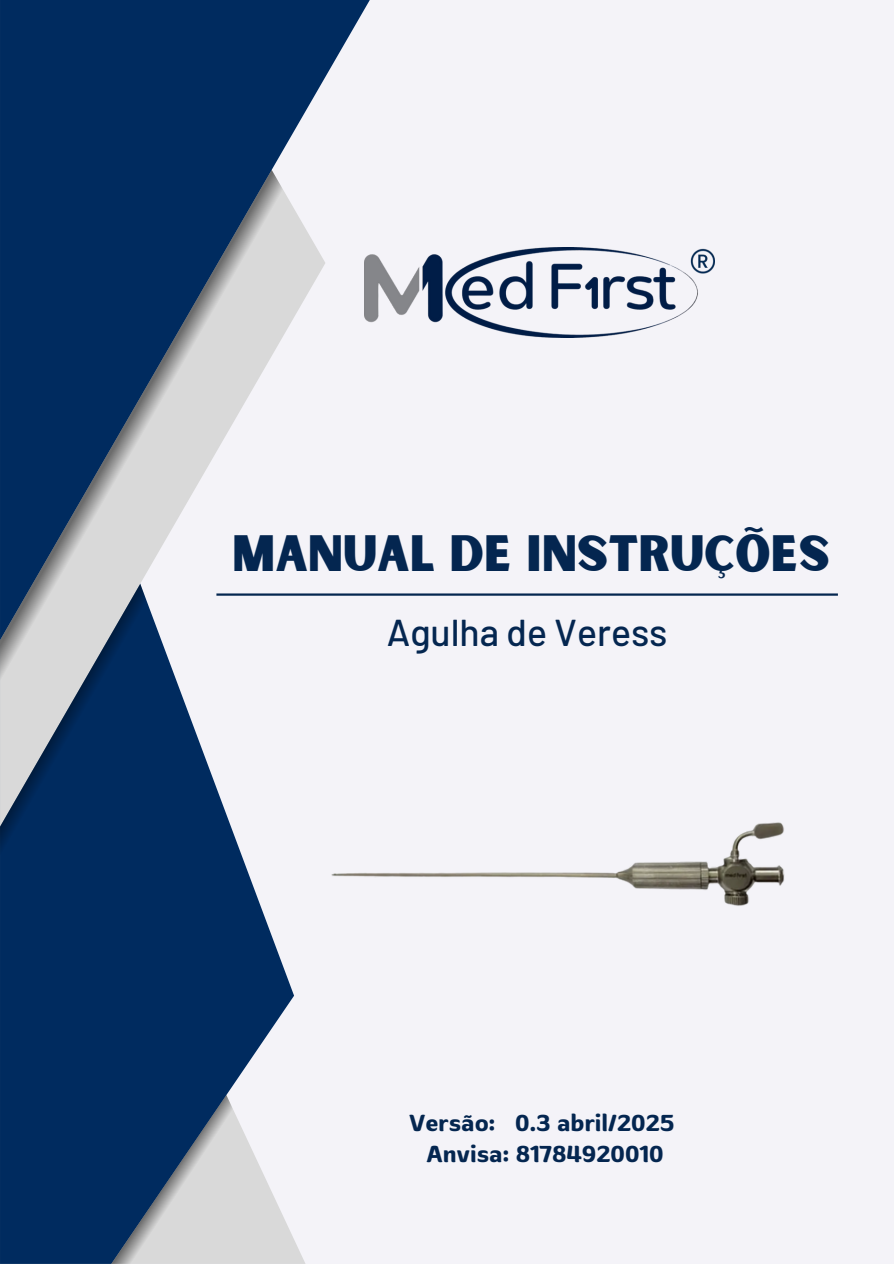
<style>
.page{position:relative;width:894px;height:1264px;background:#fff}
.page>*{position:absolute;margin:0;border:0;box-sizing:border-box;transform-origin:0 0}
.t1{font:48.75px "Sunborn Sans One";color:#042650}
.t2{font:500 37.35px "Barlow";color:#042650}
.t3{font:600 25.5px "Banburi";color:#042650}
</style>
<div class="page">
<div style="left:0;top:0;width:893px;height:1263px;background:#f4f3f8"></div>
<svg style="left:0;top:826px;width:294px;height:437px;background:#284c77"></svg>
<svg style="left:151px;top:695px;width:80px;height:131px;fill:#002b5f"></svg>
<svg style="left:0;top:0;width:369px;height:596px;fill:#002b5f"></svg>
<svg style="left:0;top:170px;width:287px;height:525px"></svg>
<svg style="left:111px;top:1095px;width:127px;height:168px;background:#6e8299"></svg>
<svg style="left:0;top:583px;width:151px;height:293px;background:#4d6888"></svg>
<img style="left:364px;top:247px;width:350px;height:90px">
<hr style="left:216px;top:593px;width:621px;height:2px;background:#042650">
<img style="left:289px;top:822px;width:496px;height:120px">
<p class="t1" style="left:232px;top:522px;width:599px">MANUAL DE INSTRUÇÕES</p>
<h2 class="t2" style="left:386px;top:608px;width:282px">Agulha de Veress</h2>
<h1 class="t3" style="left:409px;top:1107px;width:267px">Versão: 0.3 abril/2025</h1>
<p class="t3" style="left:426px;top:1137px;width:238px">Anvisa: 81784920010</p>
</div>
